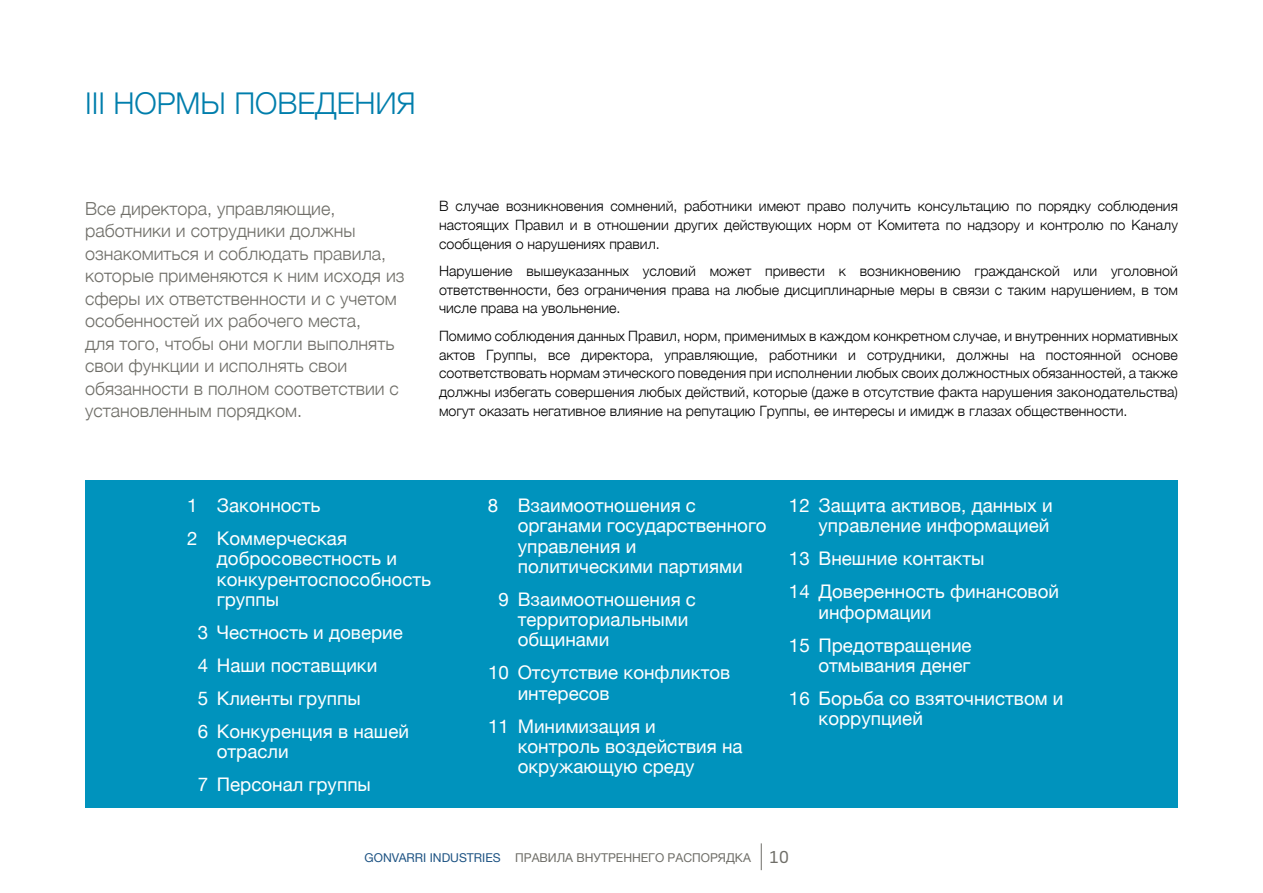
<style>
.page{position:relative;width:1263px;height:893px;background:#fff}
.page>*{position:absolute;margin:0;border:0;box-sizing:border-box;transform-origin:0 0}
.t1{font:300 30px "Helvetica Neue";color:#007eac}
.t2{font:18.75px/20.2px "Helvetica Neue";color:#fff}
.t3{font:300 18px/22.5px "Helvetica Neue";color:#6f6e68}
.t4{font:300 14.25px/18.8px "Helvetica Neue";color:#000;text-align:justify}
.t5{font:12.15px "Helvetica Neue";color:#6f6e68}
.s1{color:#1d5383}
.s2{font-family:"Neo Tech Std";font-size:16.2px}
</style>
<div class="page">
<div style="left:85px;top:480px;width:1093px;height:328px;background:#0093bd"></div>
<svg style="left:761px;top:843px;width:1px;height:27px"></svg>
<h1 class="t1" style="left:85px;top:79px;width:332px">III НОРМЫ ПОВЕДЕНИЯ</h1>
<p class="t3" style="left:85px;top:196px;width:321px">Все директора, управляющие, работники и сотрудники должны ознакомиться и соблюдать правила, которые применяются к ним исходя из сферы их ответственности и с учетом особенностей их рабочего места,<br>для того, чтобы они могли выполнять свои функции и исполнять свои обязанности в полном соответствии с установленным порядком.</p>
<p class="t4" style="left:439px;top:196px;width:740px">В случае возникновения сомнений, работники имеют право получить консультацию по порядку соблюдения настоящих Правил и в отношении других действующих норм от Комитета по надзору и контролю по Каналу сообщения о нарушениях правил.</p>
<p class="t4" style="left:439px;top:260px;width:740px">Нарушение вышеуказанных условий может привести к возникновению гражданской или уголовной ответственности, без ограничения права на любые дисциплинарные меры в связи с таким нарушением, в том числе права на увольнение.</p>
<p class="t4" style="left:439px;top:325px;width:740px">Помимо соблюдения данных Правил, норм, применимых в каждом конкретном случае, и внутренних нормативных актов Группы, все директора, управляющие, работники и сотрудники, должны на постоянной основе соответствовать нормам этического поведения при исполнении любых своих должностных обязанностей, а также должны избегать совершения любых действий, которые (даже в отсутствие факта нарушения законодательства) могут оказать негативное влияние на репутацию Группы, ее интересы и имидж в глазах общественности.</p>
<h2 class="t2" style="left:187px;top:490px;width:161px;line-height:33px">1 Законность<br>2 Коммерческая</h2>
<h2 class="t2" style="left:217px;top:550px;width:216px">добросовестность и конкурентоспособность группы</h2>
<h2 class="t2" style="left:198px;top:617px;width:213px;line-height:33px">3 Честность и доверие<br>4 Наши поставщики<br>5 Клиенты группы<br>6 Конкуренция в нашей</h2>
<h2 class="t2" style="left:198px;top:736px;width:175px;line-height:33px;text-indent:19px">отрасли<br>7 Персонал группы</h2>
<h2 class="t2" style="left:518px;top:496px;width:250px;text-indent:-30px">8 Взаимоотношения с органами государственного управления и политическими партиями</h2>
<h2 class="t2" style="left:518px;top:590px;width:180px;text-indent:-19px">9 Взаимоотношения с территориальными общинами</h2>
<h2 class="t2" style="left:518px;top:664px;width:214px;text-indent:-30px">10 Отсутствие конфликтов интересов</h2>
<h2 class="t2" style="left:518px;top:717px;width:226px;text-indent:-30px">11 Минимизация и контроль воздействия на окружающую среду</h2>
<h2 class="t2" style="left:789px;top:496px;width:265px;text-align:right">12 Защита активов, данных и управление информацией</h2>
<h2 class="t2" style="left:789px;top:543px;width:272px;line-height:33px">13 Внешние контакты<br>14 Доверенность финансовой</h2>
<h2 class="t2" style="left:789px;top:596px;width:184px;line-height:33px;text-align:center">информации<br>15 Предотвращение</h2>
<h2 class="t2" style="left:789px;top:650px;width:276px;line-height:33px;text-indent:30px">отмывания денег<br>16 Борьба со взяточниством и</h2>
<h2 class="t2" style="left:818px;top:709px;width:106px">коррупцией</h2>
<p class="t5" style="left:365px;top:849px;width:426px"><span class="s1">GONVARRI INDUSTRIES</span> ПРАВИЛА ВНУТРЕННЕГО РАСПОРЯДКА <span class="s2">10</span></p>
</div>
